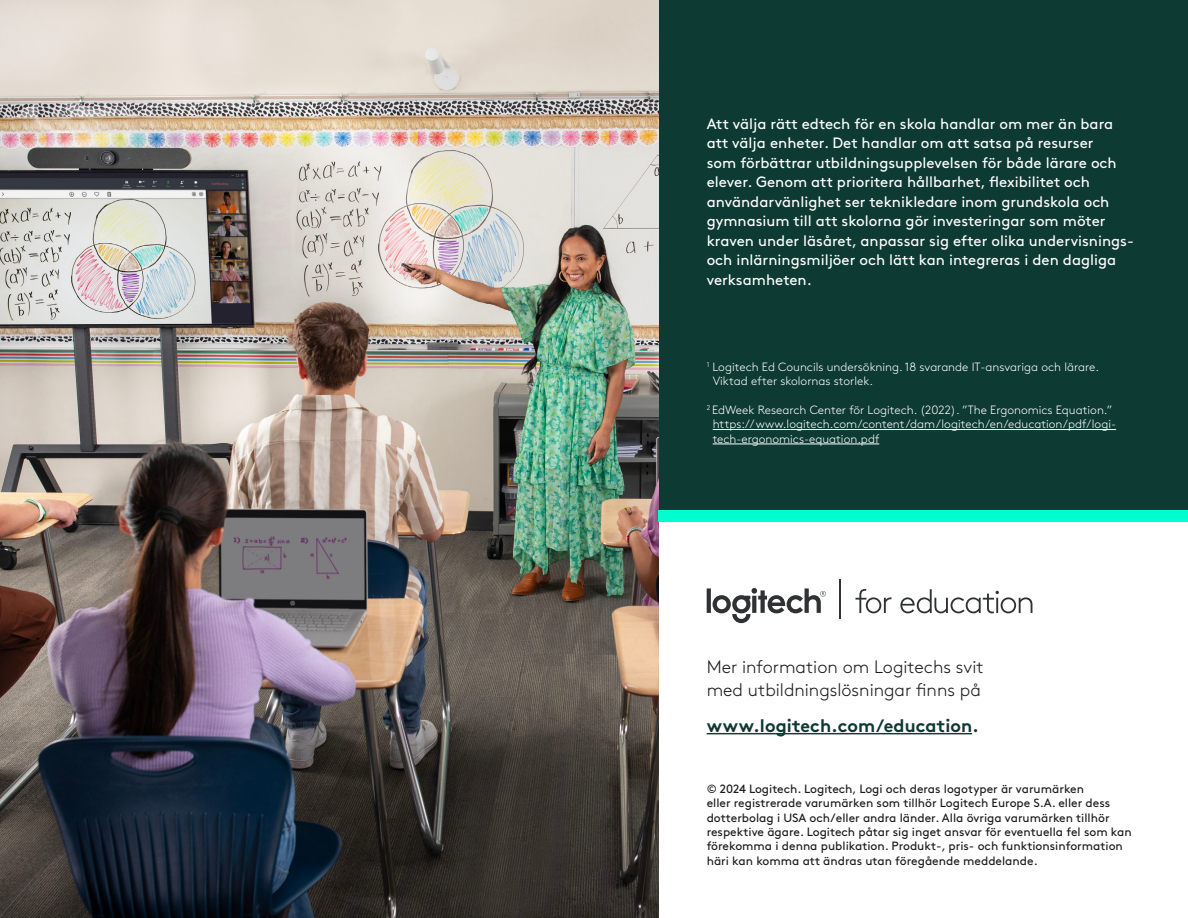
<style>
.page{position:relative;width:1188px;height:918px;background:#fff}
.page>*{position:absolute;margin:0;border:0;box-sizing:border-box;transform-origin:0 0}
.t1{font:300 18px/22.5px "Brown Pro";color:#1b1b1b}
.t2{font:700 18px "Brown Pro";color:#0d3a32}
.t3{font:15px/19.5px "Brown";color:#fff}
.t4{font:12px/14.4px "Brown";color:#1b1b1b}
.t5{font:300 12px/14.4px "Brown Pro";color:#fff}
</style>
<div class="page">
<div style="left:659px;top:0;width:529px;height:516px;background:#0d3a32"></div>
<img style="left:0;top:1px;width:659px;height:917px">
<svg style="left:707px;top:588px;width:119px;height:35px"></svg>
<svg style="left:856px;top:589px;width:36px;height:24px"></svg>
<svg style="left:900px;top:589px;width:132px;height:24px"></svg>
<hr style="left:839px;top:579px;width:2px;height:40px;background:#2f3132">
<hr style="left:707px;top:733px;width:265px;height:1px;background:#0d3a32">
<hr style="left:713px;top:429px;width:403px;height:1px;background:#fff">
<hr style="left:713px;top:443px;width:166px;height:1px;background:#fff">
<div style="left:659px;top:510px;width:529px;height:12px;background:#00fdcf"></div>
<p class="t3" style="left:707px;top:113px;width:429px">Att välja rätt edtech för en skola handlar om mer än bara att välja enheter. Det handlar om att satsa på resurser<br>som förbättrar utbildningsupplevelsen för både lärare och elever. Genom att prioritera hållbarhet, flexibilitet och användarvänlighet ser teknikledare inom grundskola och gymnasium till att skolorna gör investeringar som möter kraven under läsåret, anpassar sig efter olika undervisnings&shy;och inlärningsmiljöer och lätt kan integreras i den dagliga verksamheten.</p>
<p class="t5" style="left:713px;top:359px;width:388px;text-indent:-6px"><sup>1</sup> Logitech Ed Councils undersökning. 18 svarande IT-ansvariga och lärare.<br>Viktad efter skolornas storlek.</p>
<p class="t5" style="left:713px;top:402px;width:405px;text-indent:-6px"><sup>2</sup> EdWeek Research Center för Logitech. (2022). ”The Ergonomics Equation.” https://www.logitech.com/content/dam/logitech/en/education/pdf/logi&shy;tech-ergonomics-equation.pdf</p>
<p class="t1" style="left:707px;top:655px;width:279px">Mer information om Logitechs svit med utbildningslösningar finns på</p>
<p class="t2" style="left:707px;top:711px;width:274px">www.logitech.com/education.</p>
<p class="t4" style="left:707px;top:780px;width:427px">© 2024 Logitech. Logitech, Logi och deras logotyper är varumärken<br>eller registrerade varumärken som tillhör Logitech Europe S.A. eller dess dotterbolag i USA och/eller andra länder. Alla övriga varumärken tillhör respektive ägare. Logitech påtar sig inget ansvar för eventuella fel som kan förekomma i denna publikation. Produkt-, pris- och funktionsinformation häri kan komma att ändras utan föregående meddelande.</p>
</div>
